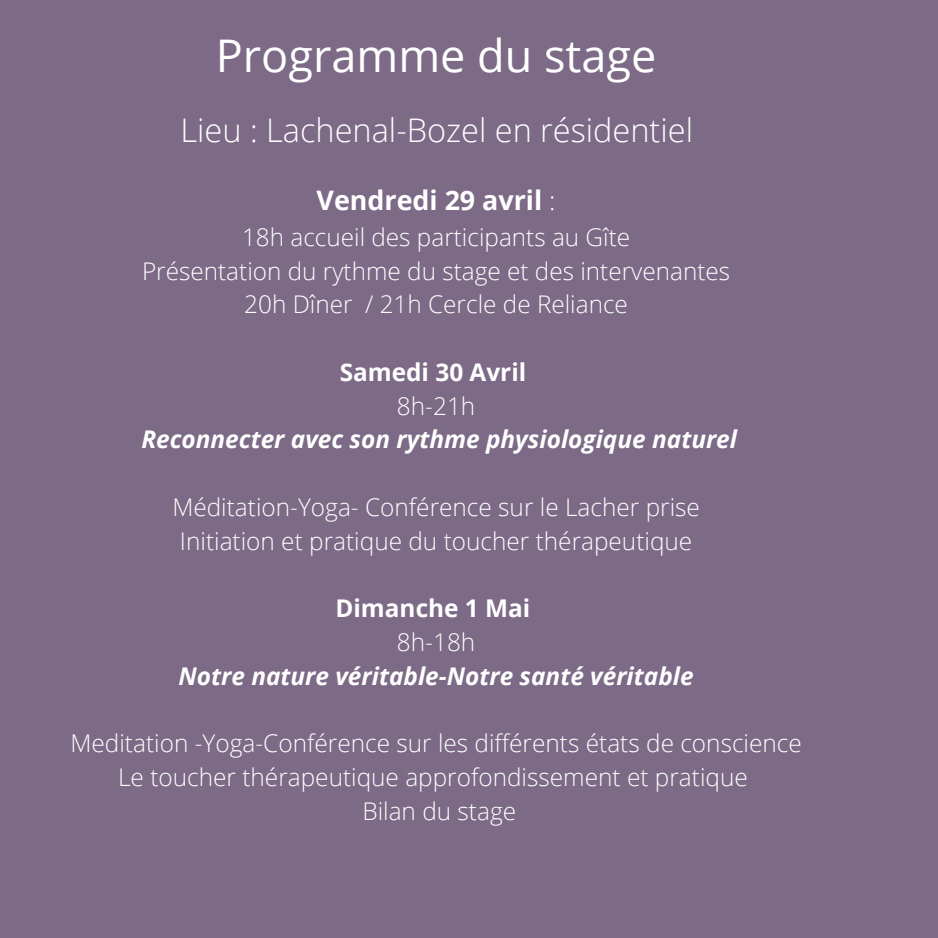
<style>
.page{position:relative;width:938px;height:938px;background:#7c6a86}
.page>*{position:absolute;margin:0;border:0;box-sizing:border-box;transform-origin:0 0}
.t1{font:45px "Open Sans";color:#fff}
.t2{font:300 32.5px "Open Sans";color:#fff}
.t3{font:700 26.75px "Open Sans";color:#fff}
.t4{font:300 24.5px/33.8px "Open Sans";color:#fff;text-align:center}
.t5{font:italic 700 24.5px "Open Sans";color:#fff}
.t6{font:700 24.5px "Open Sans";color:#fff}
.t7{font:300 24.25px/33.8px "Open Sans";color:#fff;text-align:center}
.s1{font-weight:300}
</style>
<div class="page">
<h1 class="t1" style="left:216px;top:25px;width:442px">Programme du stage</h1>
<h2 class="t2" style="left:180px;top:108px;width:514px">Lieu : Lachenal-Bozel en résidentiel</h2>
<p class="t3" style="left:316px;top:181px;width:240px">Vendredi 29 avril <span class="s1">:</span></p>
<p class="t7" style="left:142px;top:219px;width:589px">18h accueil des participants au Gîte<br>Présentation du rythme du stage et des intervenantes<br>20h Dîner / 21h Cercle de Reliance</p>
<p class="t6" style="left:340px;top:355px;width:188px">Samedi 30 Avril</p>
<p class="t4" style="left:397px;top:388px;width:80px">8h-21h</p>
<p class="t5" style="left:141px;top:422px;width:597px">Reconnecter avec son rythme physiologique naturel</p>
<p class="t4" style="left:172px;top:489px;width:529px">Méditation-Yoga- Conférence sur le Lacher prise<br>Initiation et pratique du toucher thérapeutique</p>
<p class="t6" style="left:335px;top:591px;width:196px">Dimanche 1 Mai</p>
<p class="t4" style="left:397px;top:624px;width:80px">8h-18h</p>
<p class="t5" style="left:178px;top:658px;width:516px">Notre nature véritable-Notre santé véritable</p>
<p class="t4" style="left:70px;top:726px;width:732px">Meditation -Yoga-Conférence sur les différents états de conscience<br>Le toucher thérapeutique approfondissement et pratique<br>Bilan du stage</p>
</div>
